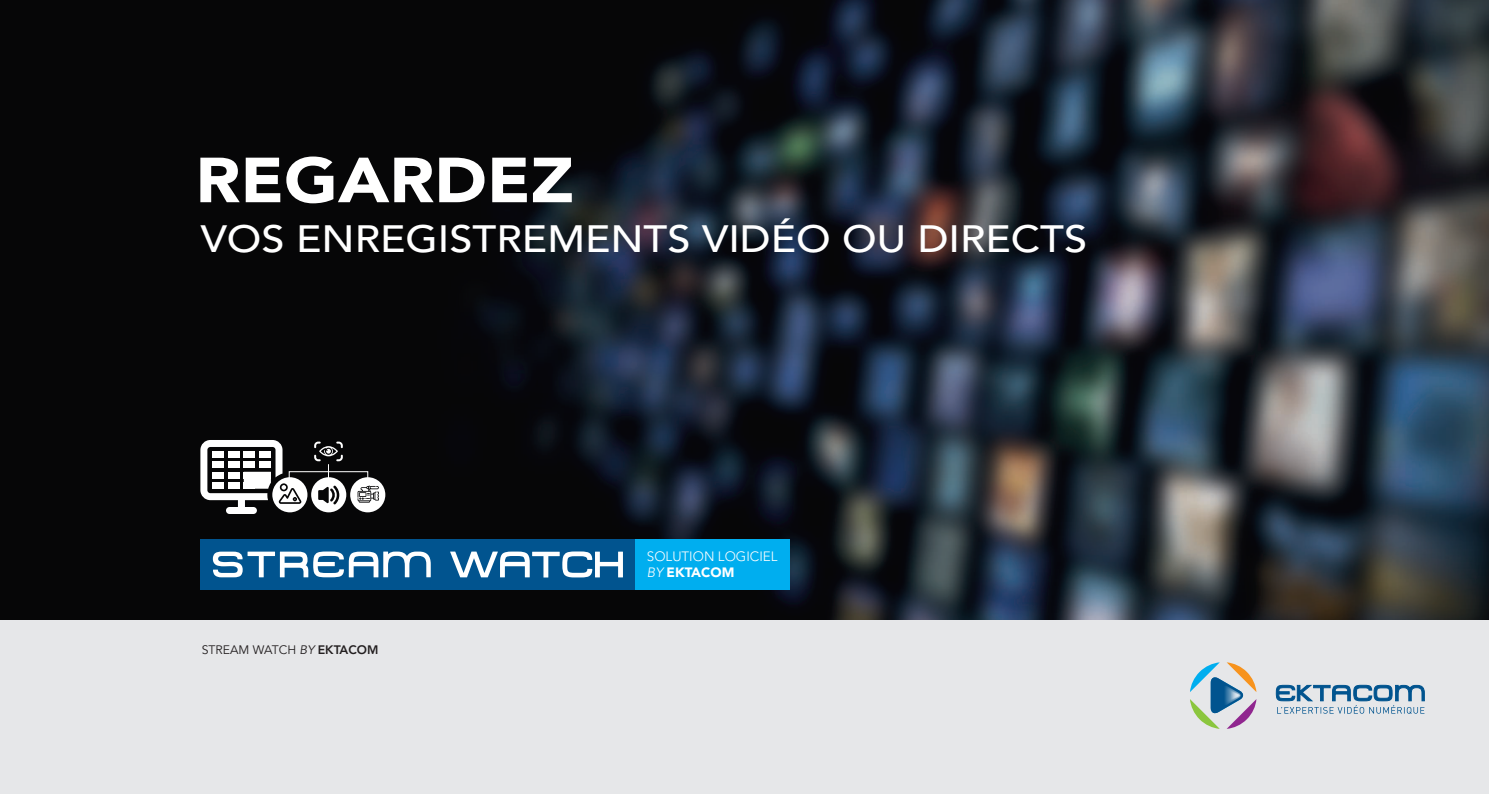
<style>
.page{position:relative;width:1489px;height:794px;background:#fff}
.page>*{position:absolute;margin:0;border:0;box-sizing:border-box;transform-origin:0 0}
.t1{font:900 63px "Avenir LT Std";color:#fff;scale:1.1 1}
.t2{font:500 37.8px "Avenir LT Std";color:#fff;scale:1.1 1}
.t3{font:300 13.47px/16.1px "Avenir LT Std";color:#fff}
.t4{font:12.25px "Avenir LT Std";color:#231f20}
.s1{font-style:italic}
.s2{font-weight:800}
.s3{font-weight:900}
</style>
<div class="page">
<img style="left:0;top:0;width:1488px;height:620px">
<div style="left:0;top:620px;width:1488px;height:174px;background:#e6e7e9"></div>
<svg style="left:1190px;top:662px;width:66px;height:67px"></svg>
<svg style="left:1275px;top:684px;width:149px;height:30px"></svg>
<svg style="left:200px;top:440px;width:185px;height:74px"></svg>
<div style="left:200px;top:539px;width:436px;height:51px;background:#01548f"></div>
<svg style="left:213px;top:551px;width:218px;height:26px"></svg>
<div style="left:635px;top:539px;width:154px;height:51px;background:#00aeef"></div>
<svg style="left:450px;top:551px;width:173px;height:26px"></svg>
<h1 class="t1" style="left:195px;top:142px;width:346px">REGARDEZ</h1>
<p class="t2" style="left:201px;top:217px;width:807px">VOS ENREGISTREMENTS VIDÉO OU DIRECTS</p>
<p class="t4" style="left:202px;top:643px;width:178px">STREAM WATCH <span class="s1">BY</span> <span class="s2">EKTACOM</span></p>
<p class="t3" style="left:647px;top:548px;width:132px">SOLUTION LOGICIEL<br><span class="s1">BY</span> <span class="s3">EKTACOM</span></p>
</div>
